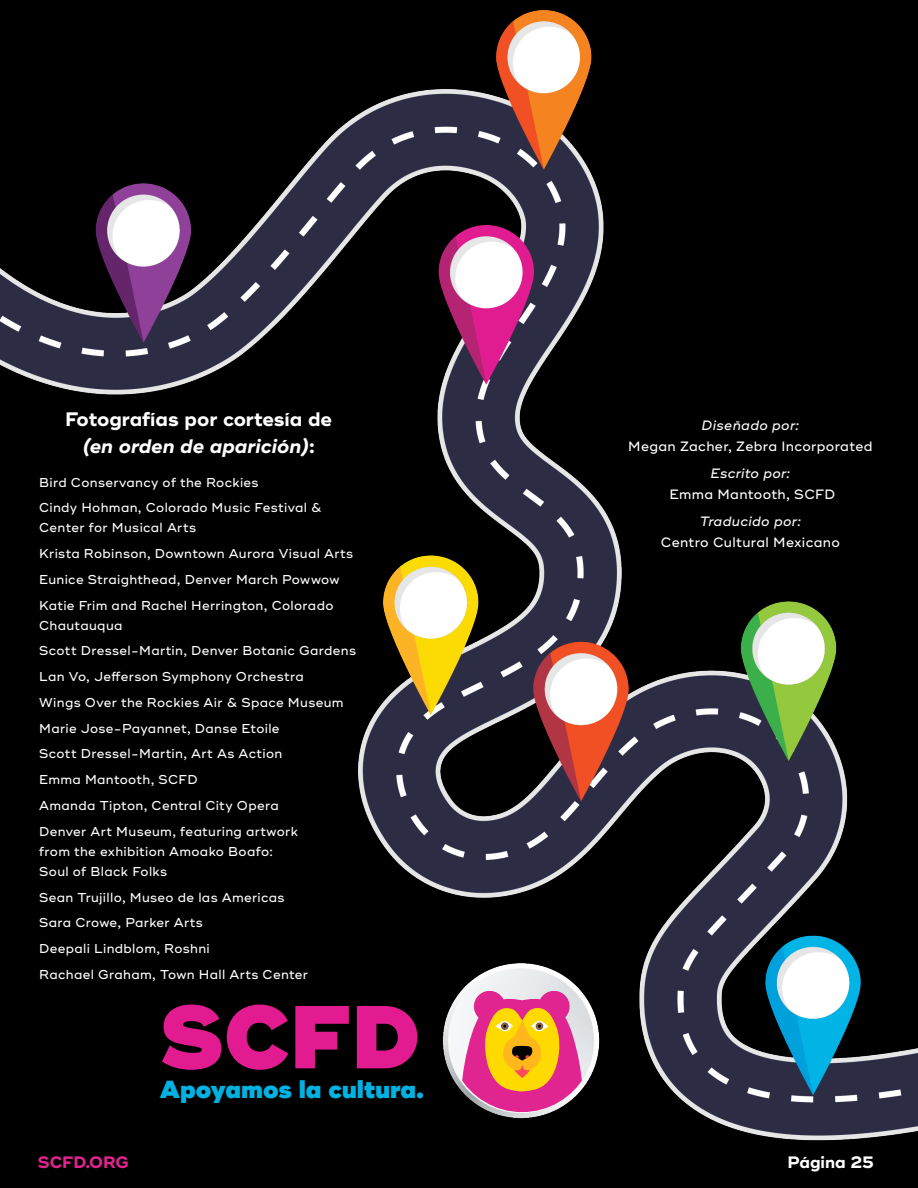
<style>
.page{position:relative;width:918px;height:1188px;background:#fff}
.page>*{position:absolute;margin:0;border:0;box-sizing:border-box;transform-origin:0 0}
.t1{font:900 89.1px "Ridley Grotesk";color:#e21c90}
.t2{font:900 24.75px "Ridley Grotesk";color:#00b2e2}
.t3{font:700 19.5px/27px "Ridley Grotesk";color:#fff;text-align:center}
.t4{font:700 16.5px "Ridley Grotesk";color:#e12490}
.t5{font:700 16.5px "Ridley Grotesk";color:#fff}
.t6{font:500 13.5px "Ridley Grotesk";letter-spacing:.02em;color:#fff}
.t7{font:italic 500 13.5px "Ridley Grotesk";letter-spacing:.02em;color:#fff}
.t8{font:500 12.9px/25.8px "Ridley Grotesk";letter-spacing:.025em;color:#fff}
.s1{font-style:italic}
</style>
<div class="page">
<img style="left:0;top:10px;width:918px;height:1178px">
<svg style="left:459px;top:991px;width:126px;height:121px;background:#dd8170"></svg>
<h3 class="t3" style="left:65px;top:406px;width:269px">Fotografías por cortesía de <span class="s1">(en orden de aparición)</span>:</h3>
<p class="t8" style="left:39px;top:469px;width:284px">Bird Conservancy of the Rockies<br>Cindy Hohman, Colorado Music Festival &amp;</p>
<p class="t8" style="left:39px;top:515px;width:315px">Center for Musical Arts<br>Krista Robinson, Downtown Aurora Visual Arts Eunice Straighthead, Denver March Powwow Katie Frim and Rachel Herrington, Colorado</p>
<p class="t8" style="left:39px;top:613px;width:318px">Chautauqua<br>Scott Dressel-Martin, Denver Botanic Gardens Lan Vo, Jefferson Symphony Orchestra<br>Wings Over the Rockies Air &amp; Space Museum Marie Jose-Payannet, Danse Etoile<br>Scott Dressel-Martin, Art As Action<br>Emma Mantooth, SCFD<br>Amanda Tipton, Central City Opera<br>Denver Art Museum, featuring artwork</p>
<p class="t8" style="left:39px;top:842px;width:235px;line-height:20.1px">from the exhibition Amoako Boafo:<br>Soul of Black Folks</p>
<p class="t8" style="left:39px;top:884px;width:270px">Sean Trujillo, Museo de las Americas<br>Sara Crowe, Parker Arts<br>Deepali Lindblom, Roshni<br>Rachael Graham, Town Hall Arts Center</p>
<h1 class="t1" style="left:160px;top:981px;width:262px">SCFD</h1>
<h2 class="t2" style="left:160px;top:1074px;width:266px">Apoyamos la cultura.</h2>
<p class="t7" style="left:702px;top:417px;width:99px">Diseñado por:</p>
<p class="t6" style="left:628px;top:438px;width:246px">Megan Zacher, Zebra Incorporated</p>
<p class="t7" style="left:711px;top:465px;width:81px">Escrito por:</p>
<p class="t6" style="left:670px;top:486px;width:167px">Emma Mantooth, SCFD</p>
<p class="t7" style="left:700px;top:513px;width:103px">Traducido por:</p>
<p class="t6" style="left:661px;top:534px;width:180px">Centro Cultural Mexicano</p>
<p class="t4" style="left:38px;top:1152px;width:93px">SCFD.ORG</p>
<p class="t5" style="left:787px;top:1152px;width:88px">Página 25</p>
</div>
